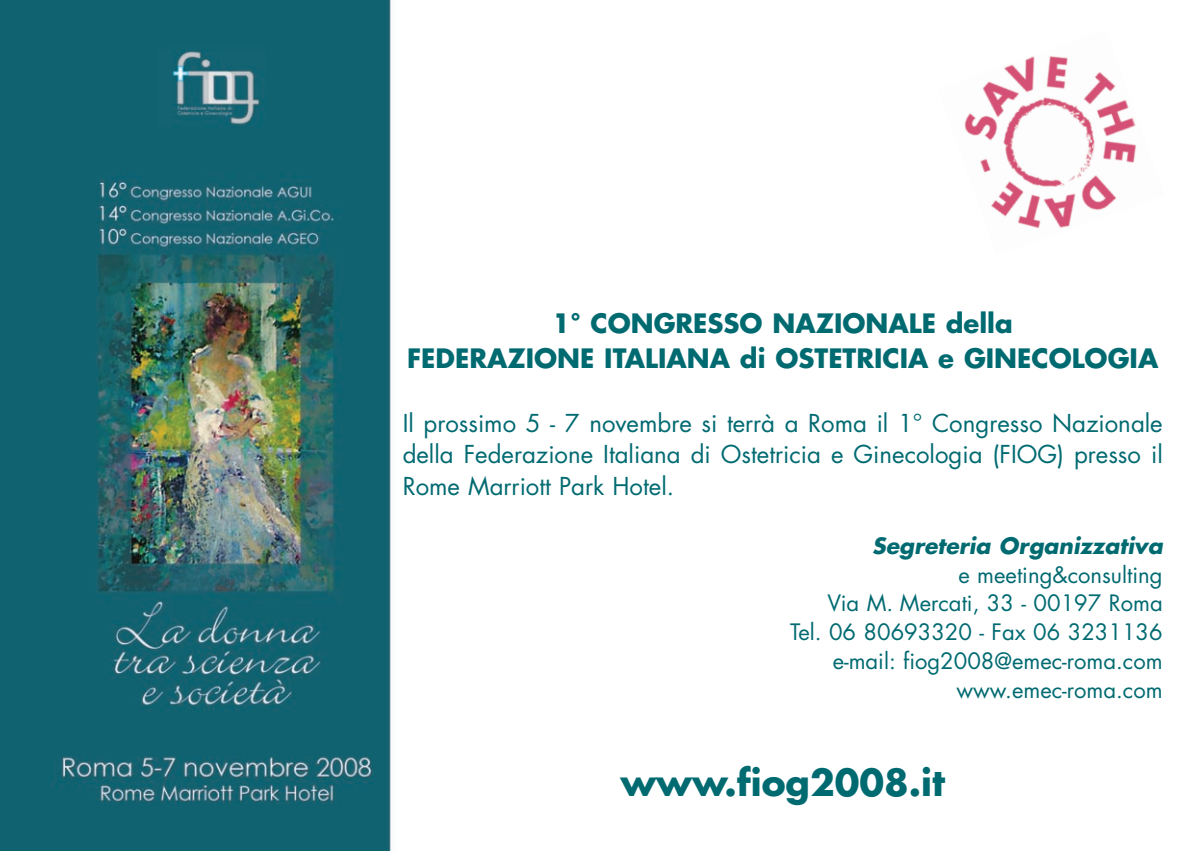
<style>
.page{position:relative;width:1191px;height:851px;background:#fff}
.page>*{position:absolute;margin:0;border:0;box-sizing:border-box;transform-origin:0 0}
.t1{font:700 36px "Futura";color:#006a71}
.t2{font:700 26px/34.2px "Futura";color:#006a71;text-align:center}
.t3{font:24px/31.4px "Futura";color:#006a71;text-align:justify}
.t4{font:22px/28.8px "Futura";color:#006a71;text-align:right}
.t5{font:italic 700 22px "Futura";color:#006a71}
</style>
<div class="page">
<img style="left:964px;top:56px;width:173px;height:173px">
<img style="left:0;top:0;width:391px;height:850px">
<p class="t2" style="left:407px;top:309px;width:753px">1° CONGRESSO NAZIONALE della<br>FEDERAZIONE ITALIANA di OSTETRICIA e GINECOLOGIA</p>
<p class="t3" style="left:403px;top:409px;width:761px">Il prossimo 5 - 7 novembre si terrà a Roma il 1° Congresso Nazionale della Federazione Italiana di Ostetricia e Ginecologia (FIOG) presso il Rome Marriott Park Hotel.</p>
<p class="t5" style="left:872px;top:535px;width:292px">Segreteria Organizzativa</p>
<p class="t4" style="left:790px;top:562px;width:374px">e meeting&amp;consulting<br>Via M. Mercati, 33 - 00197 Roma<br>Tel. 06 80693320 - Fax 06 3231136 e-mail: fiog2008@emec-roma.com www.emec-roma.com</p>
<h1 class="t1" style="left:620px;top:766px;width:326px">www.fiog2008.it</h1>
</div>
